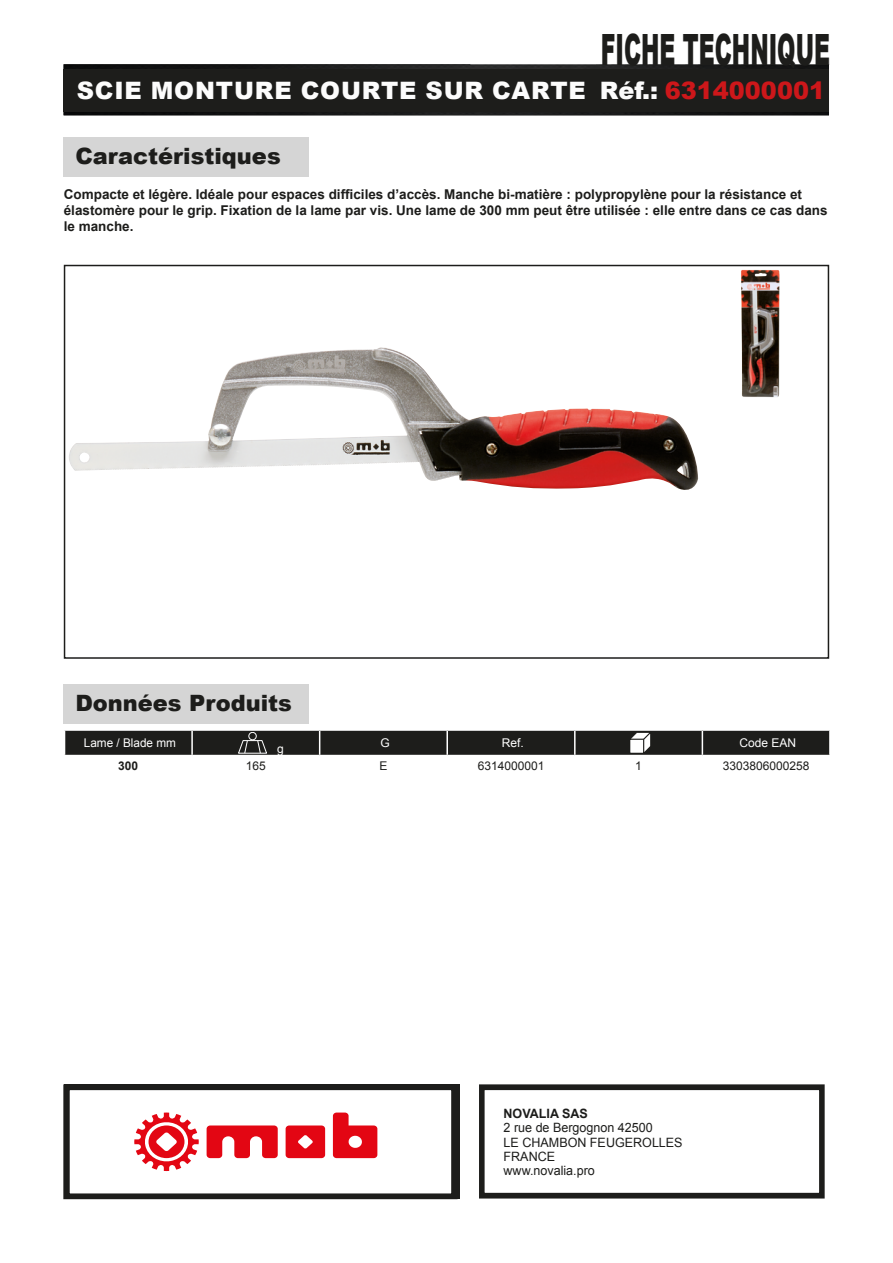
<style>
.page{position:relative;width:893px;height:1263px;background:#fff}
.page>*{position:absolute;margin:0;border:0;box-sizing:border-box;transform-origin:0 0}
.t1{font:900 43.2px "Arial";color:#1d1d1b;scale:.51 1}
.t2{font:900 24px "Arial";letter-spacing:.035em;color:#fcfcfc}
.t3{font:900 22.5px "Arial";color:#1d1d1b}
.t4{font:700 13.5px/16.2px "Arial";color:#1d1d1b}
.t5{font:12.9px/14.2px "Arial";color:#1d1d1b}
.t6{font:700 12.9px "Arial";color:#1d1d1b}
.t7{font:12px "Arial";color:#1d1d1b}
.t8{font:12px "Arial";color:#fff}
.t9{font:700 12px "Arial";color:#1d1d1b}
.s1{color:#cd171a}
</style>
<div class="page">
<img style="left:64px;top:64px;width:765px;height:51px">
<div style="left:64px;top:69px;width:765px;height:43px;background:#1d1d1b"></div>
<div style="left:479px;top:1084px;width:346px;height:114px;border:6px solid #1d1d1b"></div>
<div style="left:64px;top:137px;width:245px;height:40px;background:#d5d5d5"></div>
<div style="left:64px;top:265px;width:765px;height:394px;border:2px solid #1d1d1b"></div>
<div style="left:64px;top:684px;width:245px;height:39px;background:#d5d5d5"></div>
<svg style="left:64px;top:730px;width:766px;height:26px;background:#353534"></svg>
<img style="left:69px;top:347px;width:629px;height:143px">
<img style="left:741px;top:270px;width:39px;height:127px">
<div style="left:64px;top:1084px;width:393px;height:115px;border:6px solid #1d1d1b"></div>
<svg style="left:207px;top:1125px;width:71px;height:33px"></svg>
<svg style="left:286px;top:1125px;width:39px;height:33px"></svg>
<svg style="left:134px;top:1112px;width:65px;height:59px"></svg>
<svg style="left:333px;top:1112px;width:44px;height:46px"></svg>
<h1 class="t1" style="left:601px;top:18px;width:451px">FICHE TECHNIQUE</h1>
<h2 class="t2" style="left:77px;top:73px;width:750px">SCIE MONTURE COURTE SUR CARTE Réf.: <span class="s1">6314000001</span></h2>
<h3 class="t3" style="left:75px;top:140px;width:207px">Caractéristiques</h3>
<p class="t4" style="left:64px;top:186px;width:765px">Compacte et légère. Idéale pour espaces difficiles d’accès. Manche bi-matière : polypropylène pour la résistance et élastomère pour le grip. Fixation de la lame par vis. Une lame de 300 mm peut être utilisée : elle entre dans ce cas dans le manche.</p>
<h3 class="t3" style="left:75px;top:686px;width:218px">Données Produits</h3>
<p class="t8" style="left:84px;top:735px;width:94px">Lame / Blade mm</p>
<p class="t8" style="left:277px;top:741px;width:8px">g</p>
<p class="t8" style="left:380px;top:735px;width:11px">G</p>
<p class="t8" style="left:502px;top:735px;width:24px">Ref.</p>
<p class="t8" style="left:739px;top:735px;width:58px">Code EAN</p>
<p class="t9" style="left:118px;top:758px;width:22px">300</p>
<p class="t7" style="left:246px;top:758px;width:22px">165</p>
<p class="t7" style="left:379px;top:758px;width:10px">E</p>
<p class="t7" style="left:478px;top:758px;width:68px">6314000001</p>
<p class="t7" style="left:635px;top:758px;width:8px">1</p>
<p class="t7" style="left:723px;top:758px;width:88px">3303806000258</p>
<p class="t6" style="left:504px;top:1105px;width:86px">NOVALIA SAS</p>
<p class="t5" style="left:504px;top:1121px;width:181px">2 rue de Bergognon 42500<br>LE CHAMBON FEUGEROLLES<br>FRANCE<br>www.novalia.pro</p>
</div>
